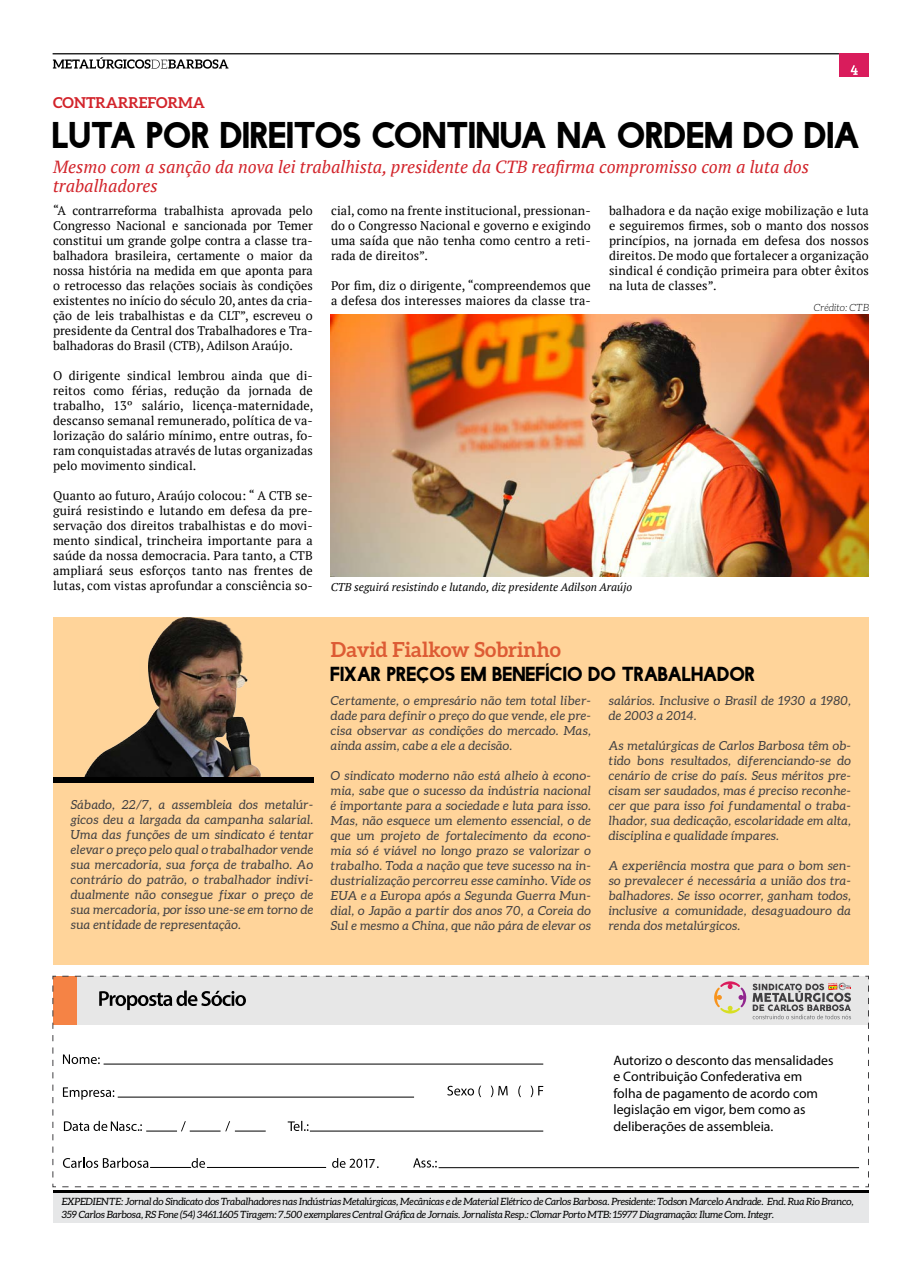
<style>
.page{position:relative;width:922px;height:1276px;background:#fff}
.page>*{position:absolute;margin:0;border:0;box-sizing:border-box;transform-origin:0 0}
.t1{font:34.38px "Facile Sans";letter-spacing:-.005em;color:#000}
.t2{font:700 20.75px "Aleo";color:#dd5b34}
.t3{font:18.75px "Facile Sans";color:#000}
.t4{font:italic 17.5px/18.8px "PT Serif";color:#d2232a}
.t5{font:700 15px "Aleo";color:#d2232a}
.t6{font:13.75px/16.5px "Myriad Pro";color:#000}
.t7{font:12.5px/15px "PT Serif";letter-spacing:.01em;color:#000;text-align:justify}
.t8{font:italic 12.5px/15px "Aleo";letter-spacing:.02em;color:#414042;text-align:justify}
.t9{font:italic 11.25px "PT Serif";color:#000}
.t10{font:italic 10px/12.5px "Aleo";letter-spacing:-.02em;color:#000}
.t11{font:italic 300 10px "Aleo";color:#000}
</style>
<div class="page">
<div style="left:53px;top:1192px;width:815px;height:30px;background:#e6e7e8"></div>
<div style="left:839px;top:53px;width:29px;height:24px;background:#d91c5c"></div>
<svg style="left:850px;top:65px;width:7px;height:10px"></svg>
<hr style="left:53px;top:1190px;width:815px;height:2px;background:#000">
<div style="left:53px;top:618px;width:815px;height:347px;background:#ffd49a"></div>
<img style="left:84px;top:618px;width:177px;height:159px">
<div style="left:53px;top:777px;width:260px;height:5px;background:#000"></div>
<svg style="left:53px;top:57px;width:175px;height:12px"></svg>
<hr style="left:53px;top:53px;width:785px;height:1px;background:#000">
<svg style="left:52px;top:975px;width:816px;height:212px"></svg>
<svg style="left:53px;top:976px;width:805px;height:204px"></svg>
<img style="left:331px;top:314px;width:537px;height:262px">
<p class="t5" style="left:53px;top:94px;width:153px">CONTRARREFORMA</p>
<h1 class="t1" style="left:53px;top:115px;width:809px">LUTA POR DIREITOS CONTINUA NA ORDEM DO DIA</h1>
<h3 class="t4" style="left:53px;top:157px;width:757px">Mesmo com a sanção da nova lei trabalhista, presidente da CTB reafirma compromisso com a luta dos trabalhadores</h3>
<p class="t7" style="left:53px;top:203px;width:261px">“A contrarreforma trabalhista aprovada pelo Congresso Nacional e sancionada por Temer constitui um grande golpe contra a classe tra&shy;balhadora brasileira, certamente o maior da nossa história na medida em que aponta para o retrocesso das relações sociais às condições existentes no início do século 20, antes da cria&shy;ção de leis trabalhistas e da CLT”, escreveu o presidente da Central dos Trabalhadores e Tra&shy;balhadoras do Brasil (CTB), Adilson Araújo.</p>
<p class="t7" style="left:53px;top:368px;width:262px">O dirigente sindical lembrou ainda que di&shy;reitos como férias, redução da jornada de trabalho, 13º salário, licença-maternidade, descanso semanal remunerado, política de va&shy;lorização do salário mínimo, entre outras, fo&shy;ram conquistadas através de lutas organizadas pelo movimento sindical.</p>
<p class="t7" style="left:53px;top:488px;width:261px">Quanto ao futuro, Araújo colocou: “ A CTB se&shy;guirá resistindo e lutando em defesa da pre&shy;servação dos direitos trabalhistas e do movi&shy;mento sindical, trincheira importante para a saúde da nossa democracia. Para tanto, a CTB ampliará seus esforços tanto nas frentes de lutas, com vistas aprofundar a consciência so-</p>
<p class="t7" style="left:331px;top:203px;width:261px">cial, como na frente institucional, pressionan&shy;do o Congresso Nacional e governo e exigindo uma saída que não tenha como centro a reti&shy;rada de direitos”.</p>
<p class="t7" style="left:331px;top:278px;width:261px">Por fim, diz o dirigente, “compreendemos que a defesa dos interesses maiores da classe tra-</p>
<p class="t7" style="left:609px;top:203px;width:261px">balhadora e da nação exige mobilização e luta e seguiremos firmes, sob o manto dos nossos princípios, na jornada em defesa dos nossos direitos. De modo que fortalecer a organização sindical é condição primeira para obter êxitos na luta de classes”.</p>
<p class="t11" style="left:813px;top:302px;width:57px">Crédito: CTB</p>
<p class="t9" style="left:331px;top:580px;width:302px">CTB seguirá resistindo e lutando, diz presidente Adilson Araújo</p>
<p class="t8" style="left:71px;top:797px;width:244px">Sábado, 22/7, a assembleia dos metalúr&shy;gicos deu a largada da campanha salarial.<br>Uma das funções de um sindicato é tentar elevar o preço pelo qual o trabalhador vende sua mercadoria, sua força de trabalho. Ao contrário do patrão, o trabalhador indivi&shy;dualmente não consegue fixar o preço de sua mercadoria, por isso une-se em torno de sua entidade de representação.</p>
<h2 class="t2" style="left:331px;top:638px;width:231px">David Fialkow Sobrinho</h2>
<h3 class="t3" style="left:331px;top:664px;width:426px">FIXAR PREÇOS EM BENEFÍCIO DO TRABALHADOR</h3>
<p class="t8" style="left:331px;top:692px;width:261px">Certamente, o empresário não tem total liber&shy;dade para definir o preço do que vende, ele pre&shy;cisa observar as condições do mercado. Mas, ainda assim, cabe a ele a decisão.</p>
<p class="t8" style="left:331px;top:767px;width:261px">O sindicato moderno não está alheio à econo&shy;mia, sabe que o sucesso da indústria nacional é importante para a sociedade e luta para isso.<br>Mas, não esquece um elemento essencial, o de que um projeto de fortalecimento da econo&shy;mia só é viável no longo prazo se valorizar o trabalho. Toda a nação que teve sucesso na in&shy;dustrialização percorreu esse caminho. Vide os EUA e a Europa após a Segunda Guerra Mun&shy;dial, o Japão a partir dos anos 70, a Coreia do Sul e mesmo a China, que não pára de elevar os</p>
<p class="t8" style="left:608px;top:692px;width:244px">salários. Inclusive o Brasil de 1930 a 1980, de 2003 a 2014.</p>
<p class="t8" style="left:608px;top:737px;width:244px">As metalúrgicas de Carlos Barbosa têm ob&shy;tido bons resultados, diferenciando-se do cenário de crise do país. Seus méritos pre&shy;cisam ser saudados, mas é preciso reconhe&shy;cer que para isso foi fundamental o traba&shy;lhador, sua dedicação, escolaridade em alta, disciplina e qualidade ímpares.</p>
<p class="t8" style="left:608px;top:857px;width:244px">A experiência mostra que para o bom sen&shy;so prevalecer é necessária a união dos tra&shy;balhadores. Se isso ocorrer, ganham todos, inclusive a comunidade, desaguadouro da renda dos metalúrgicos.</p>
<p class="t6" style="left:368px;top:1154px;width:9px">7</p>
<p class="t6" style="left:613px;top:1051px;width:221px">Autorizo o desconto das mensalidades e Contribuição Confederativa em folha de pagamento de acordo com legislação em vigor, bem como as deliberações de assembleia.</p>
<p class="t10" style="left:62px;top:1195px;width:793px">EXPEDIENTE: Jornal do Sindicato dos Trabalhadores nas Indústrias Metalúrgicas, Mecânicas e de Material Elétrico de Carlos Barbosa. Presidente: Todson Marcelo Andrade. End. Rua Rio Branco,<br>359 Carlos Barbosa, RS Fone (54) 3461.1605 Tiragem: 7.500 exemplares Central Gráfica de Jornais. Jornalista Resp.: Clomar Porto MTB: 15977 Diagramação: Ilume Com. Integr.</p>
</div>
